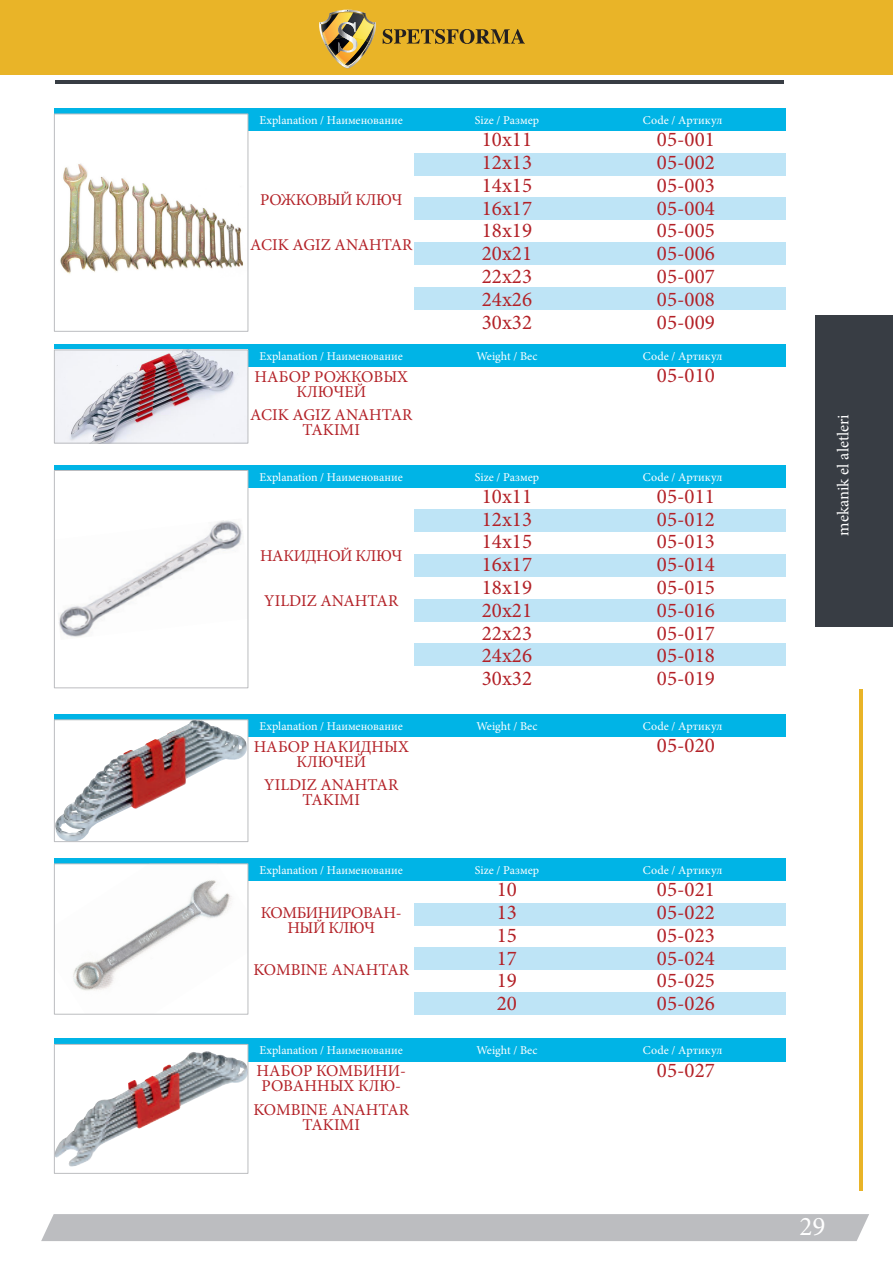
<style>
.page{position:relative;width:893px;height:1263px;background:#fff}
.page>*{position:absolute;margin:0;border:0;box-sizing:border-box;transform-origin:0 0}
.t1{font:27px "Minion Pro";color:#fff}
.t2{font:21px "Minion Pro";color:#b32127}
.t3{font:16.5px/15px "Minion Pro";color:#b32127;text-align:center}
.t4{font:16.5px/15px "Minion Pro";letter-spacing:-.025em;color:#b32127;text-align:center}
.t5{font:16.5px "Minion Pro";color:#fff}
.t6{font:12px "Minion Pro";color:#fff}
</style>
<div class="page">
<div style="left:815px;top:316px;width:78px;height:311px;background:#383d44"></div>
<div style="left:0;top:0;width:893px;height:75px;background:#e9b428"></div>
<div style="left:41px;top:1214px;width:828px;height:27px;background:#bcbdc0"></div>
<hr style="left:859px;top:690px;width:4px;height:501px;background:#e9b428">
<hr style="left:56px;top:80px;width:728px;height:4px;background:#383d44">
<svg style="left:383px;top:29px;width:142px;height:15px"></svg>
<img style="left:319px;top:10px;width:57px;height:58px">
<div style="left:248px;top:108px;width:537px;height:23px;background:#00b4e6"></div>
<div style="left:248px;top:465px;width:537px;height:22px;background:#00b4e6"></div>
<div style="left:248px;top:858px;width:537px;height:23px;background:#00b4e6"></div>
<div style="left:248px;top:344px;width:537px;height:23px;background:#00b4e6"></div>
<div style="left:248px;top:714px;width:537px;height:23px;background:#00b4e6"></div>
<div style="left:248px;top:1039px;width:537px;height:22px;background:#00b4e6"></div>
<div style="left:54px;top:108px;width:731px;height:6px;background:#00b4e6"></div>
<div style="left:54px;top:465px;width:731px;height:5px;background:#00b4e6"></div>
<div style="left:54px;top:858px;width:731px;height:5px;background:#00b4e6"></div>
<div style="left:54px;top:344px;width:731px;height:6px;background:#00b4e6"></div>
<div style="left:54px;top:714px;width:731px;height:5px;background:#00b4e6"></div>
<div style="left:54px;top:1039px;width:731px;height:5px;background:#00b4e6"></div>
<div style="left:414px;top:153px;width:371px;height:22px;background:#bee4f6"></div>
<div style="left:414px;top:510px;width:371px;height:22px;background:#bee4f6"></div>
<div style="left:414px;top:903px;width:371px;height:22px;background:#bee4f6"></div>
<div style="left:414px;top:242px;width:371px;height:23px;background:#bee4f6"></div>
<div style="left:414px;top:599px;width:371px;height:22px;background:#bee4f6"></div>
<div style="left:414px;top:992px;width:371px;height:22px;background:#bee4f6"></div>
<div style="left:414px;top:198px;width:371px;height:22px;background:#bee4f6"></div>
<div style="left:414px;top:554px;width:371px;height:23px;background:#bee4f6"></div>
<div style="left:414px;top:947px;width:371px;height:23px;background:#bee4f6"></div>
<div style="left:414px;top:287px;width:371px;height:22px;background:#bee4f6"></div>
<div style="left:414px;top:644px;width:371px;height:22px;background:#bee4f6"></div>
<img style="left:56px;top:352px;width:190px;height:89px">
<div style="left:54px;top:350px;width:194px;height:93px;border:1px solid #bcbdc0"></div>
<img style="left:56px;top:719px;width:193px;height:123px">
<div style="left:54px;top:719px;width:194px;height:123px;border:1px solid #bcbdc0"></div>
<img style="left:56px;top:1051px;width:190px;height:116px">
<div style="left:54px;top:1044px;width:194px;height:130px;border:1px solid #bcbdc0"></div>
<img style="left:60px;top:163px;width:183px;height:111px">
<div style="left:54px;top:114px;width:194px;height:218px;border:1px solid #bcbdc0"></div>
<img style="left:59px;top:520px;width:184px;height:117px">
<div style="left:54px;top:470px;width:194px;height:218px;border:1px solid #bcbdc0"></div>
<img style="left:73px;top:880px;width:159px;height:111px">
<div style="left:54px;top:863px;width:194px;height:151px;border:1px solid #bcbdc0"></div>
<p class="t6" style="left:260px;top:112px;width:145px">Explanation / Наименование</p>
<p class="t4" style="left:260px;top:192px;width:144px">РОЖКОВЫЙ КЛЮЧ</p>
<p class="t3" style="left:250px;top:237px;width:164px">ACIK AGIZ ANAHTAR</p>
<p class="t6" style="left:260px;top:348px;width:145px">Explanation / Наименование</p>
<p class="t3" style="left:255px;top:369px;width:155px">НАБОР РОЖКОВЫХ<br>КЛЮЧЕЙ</p>
<p class="t3" style="left:250px;top:408px;width:164px">ACIK AGIZ ANAHTAR<br>TAKIMI</p>
<p class="t6" style="left:260px;top:469px;width:145px">Explanation / Наименование</p>
<p class="t4" style="left:260px;top:549px;width:144px">НАКИДНОЙ КЛЮЧ</p>
<p class="t3" style="left:264px;top:593px;width:135px">YILDIZ ANAHTAR</p>
<p class="t6" style="left:260px;top:718px;width:145px">Explanation / Наименование</p>
<p class="t3" style="left:254px;top:739px;width:157px">НАБОР НАКИДНЫХ<br>КЛЮЧЕЙ</p>
<p class="t3" style="left:264px;top:777px;width:135px">YILDIZ ANAHTAR<br>TAKIMI</p>
<p class="t6" style="left:260px;top:862px;width:145px">Explanation / Наименование</p>
<p class="t4" style="left:261px;top:905px;width:142px">КОМБИНИРОВАН-<br>НЫЙ КЛЮЧ</p>
<p class="t3" style="left:253px;top:962px;width:157px">KOMBINE ANAHTAR</p>
<p class="t6" style="left:260px;top:1042px;width:145px">Explanation / Наименование</p>
<p class="t3" style="left:256px;top:1063px;width:151px;text-align:left">НАБОР КОМБИНИ-<br>РОВАННЫХ КЛЮ-</p>
<p class="t3" style="left:253px;top:1102px;width:157px">KOMBINE ANAHTAR<br>TAKIMI</p>
<p class="t6" style="left:475px;top:112px;width:66px">Size / Размер</p>
<p class="t2" style="left:482px;top:125px;width:52px">10х11</p>
<p class="t2" style="left:482px;top:148px;width:52px">12х13</p>
<p class="t2" style="left:482px;top:171px;width:52px">14х15</p>
<p class="t2" style="left:482px;top:194px;width:52px">16х17</p>
<p class="t2" style="left:482px;top:217px;width:52px">18х19</p>
<p class="t2" style="left:482px;top:239px;width:52px">20х21</p>
<p class="t2" style="left:482px;top:262px;width:52px">22х23</p>
<p class="t2" style="left:482px;top:285px;width:52px">24х26</p>
<p class="t2" style="left:482px;top:308px;width:52px">30х32</p>
<p class="t6" style="left:476px;top:348px;width:63px">Weight / Вес</p>
<p class="t6" style="left:475px;top:469px;width:66px">Size / Размер</p>
<p class="t2" style="left:482px;top:482px;width:52px">10x11</p>
<p class="t2" style="left:482px;top:505px;width:52px">12x13</p>
<p class="t2" style="left:482px;top:528px;width:52px">14x15</p>
<p class="t2" style="left:482px;top:550px;width:52px">16x17</p>
<p class="t2" style="left:482px;top:573px;width:52px">18x19</p>
<p class="t2" style="left:482px;top:596px;width:52px">20x21</p>
<p class="t2" style="left:482px;top:619px;width:52px">22x23</p>
<p class="t2" style="left:482px;top:642px;width:52px">24x26</p>
<p class="t2" style="left:482px;top:664px;width:52px">30x32</p>
<p class="t6" style="left:476px;top:718px;width:63px">Weight / Вес</p>
<p class="t6" style="left:475px;top:862px;width:66px">Size / Размер</p>
<p class="t2" style="left:497px;top:875px;width:22px">10</p>
<p class="t2" style="left:497px;top:898px;width:22px">13</p>
<p class="t2" style="left:497px;top:921px;width:22px">15</p>
<p class="t2" style="left:497px;top:944px;width:22px">17</p>
<p class="t2" style="left:497px;top:966px;width:22px">19</p>
<p class="t2" style="left:497px;top:989px;width:22px">20</p>
<p class="t6" style="left:476px;top:1042px;width:63px">Weight / Вес</p>
<p class="t6" style="left:643px;top:112px;width:81px">Code / Артикул</p>
<p class="t2" style="left:657px;top:125px;width:59px">05-001</p>
<p class="t2" style="left:657px;top:148px;width:59px">05-002</p>
<p class="t2" style="left:657px;top:171px;width:59px">05-003</p>
<p class="t2" style="left:657px;top:194px;width:59px">05-004</p>
<p class="t2" style="left:657px;top:217px;width:59px">05-005</p>
<p class="t2" style="left:657px;top:239px;width:59px">05-006</p>
<p class="t2" style="left:657px;top:262px;width:59px">05-007</p>
<p class="t2" style="left:657px;top:285px;width:59px">05-008</p>
<p class="t2" style="left:657px;top:308px;width:59px">05-009</p>
<p class="t6" style="left:643px;top:348px;width:81px">Code / Артикул</p>
<p class="t2" style="left:657px;top:361px;width:59px">05-010</p>
<p class="t6" style="left:643px;top:469px;width:81px">Code / Артикул</p>
<p class="t2" style="left:657px;top:482px;width:59px">05-011</p>
<p class="t2" style="left:657px;top:505px;width:59px">05-012</p>
<p class="t2" style="left:657px;top:528px;width:59px">05-013</p>
<p class="t2" style="left:657px;top:550px;width:59px">05-014</p>
<p class="t2" style="left:657px;top:573px;width:59px">05-015</p>
<p class="t2" style="left:657px;top:596px;width:59px">05-016</p>
<p class="t2" style="left:657px;top:619px;width:59px">05-017</p>
<p class="t2" style="left:657px;top:642px;width:59px">05-018</p>
<p class="t2" style="left:657px;top:664px;width:59px">05-019</p>
<p class="t6" style="left:643px;top:718px;width:81px">Code / Артикул</p>
<p class="t2" style="left:657px;top:731px;width:59px">05-020</p>
<p class="t6" style="left:643px;top:862px;width:81px">Code / Артикул</p>
<p class="t2" style="left:657px;top:875px;width:59px">05-021</p>
<p class="t2" style="left:657px;top:898px;width:59px">05-022</p>
<p class="t2" style="left:657px;top:921px;width:59px">05-023</p>
<p class="t2" style="left:657px;top:944px;width:59px">05-024</p>
<p class="t2" style="left:657px;top:966px;width:59px">05-025</p>
<p class="t2" style="left:657px;top:989px;width:59px">05-026</p>
<p class="t6" style="left:643px;top:1042px;width:81px">Code / Артикул</p>
<p class="t2" style="left:657px;top:1056px;width:59px">05-027</p>
<p class="t5" style="left:832px;top:536px;width:123px;rotate:-90deg">mekanik el aletleri</p>
<h1 class="t1" style="left:799px;top:1209px;width:45px">2929</h1>
</div>
